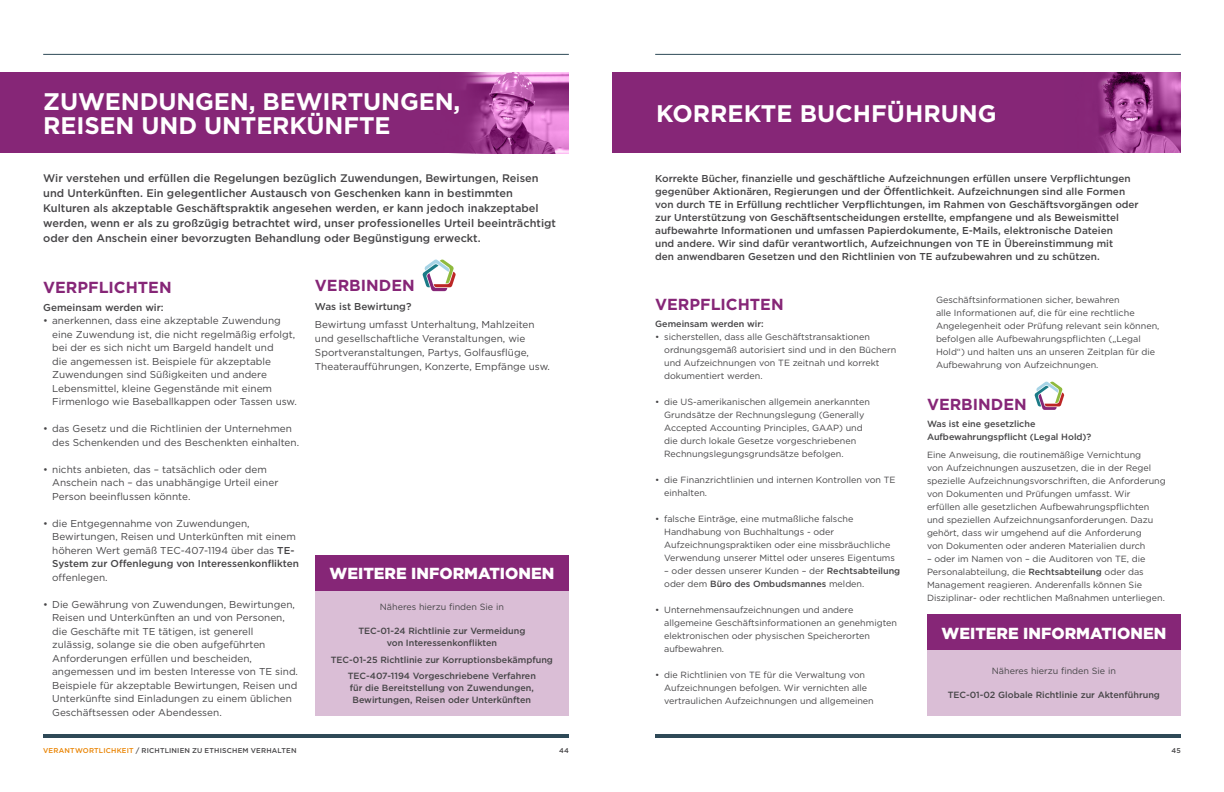
<style>
.page{position:relative;width:1224px;height:792px;background:#fff}
.page>*{position:absolute;margin:0;border:0;box-sizing:border-box;transform-origin:0 0}
.t1{font:700 24px/24px "Gotham";letter-spacing:-.005em;color:#fff}
.t2{font:700 16px "Gotham";color:#862677}
.t3{font:900 16px "Gotham";color:#fff}
.t4{font:500 11px/15px "Gotham";color:#464547}
.t5{font:10px/13.5px "Gotham";color:#464547}
.t6{font:500 10px/13px "Gotham";color:#464547}
.t7{font:9px/13px "Gotham";color:#464547}
.t8{font:500 9px/12px "Gotham";color:#464547;text-align:center}
.t9{font:500 7px "Gotham";letter-spacing:.025em;color:#464547}
.s1{font-weight:500}
.s2{color:#e98300}
</style>
<div class="page">
<hr style="left:43px;top:734px;width:526px;height:4px;background:#2e4957">
<hr style="left:655px;top:734px;width:526px;height:4px;background:#2e4957">
<hr style="left:43px;top:54px;width:526px;height:1px;background:#2e4957">
<hr style="left:655px;top:54px;width:526px;height:1px;background:#2e4957">
<div style="left:927px;top:650px;width:254px;height:65px;background:#dabed6"></div>
<div style="left:927px;top:615px;width:254px;height:35px;background:#862677"></div>
<div style="left:315px;top:591px;width:254px;height:125px;background:#dabed6"></div>
<div style="left:315px;top:556px;width:254px;height:35px;background:#862677"></div>
<div style="left:612px;top:72px;width:569px;height:81px;background:#862677"></div>
<img style="left:1099px;top:72px;width:82px;height:81px">
<div style="left:0;top:72px;width:569px;height:81px;background:#862677"></div>
<img style="left:465px;top:72px;width:104px;height:81px">
<svg style="left:1034px;top:381px;width:30px;height:29px"></svg>
<svg style="left:422px;top:259px;width:34px;height:32px"></svg>
<h1 class="t1" style="left:43px;top:89px;width:419px">ZUWENDUNGEN, BEWIRTUNGEN,<br>REISEN UND UNTERKÜNFTE</h1>
<p class="t4" style="left:43px;top:171px;width:514px">Wir verstehen und erfüllen die Regelungen bezüglich Zuwendungen, Bewirtungen, Reisen und Unterkünften. Ein gelegentlicher Austausch von Geschenken kann in bestimmten Kulturen als akzeptable Geschäftspraktik angesehen werden, er kann jedoch inakzeptabel werden, wenn er als zu großzügig betrachtet wird, unser professionelles Urteil beeinträchtigt oder den Anschein einer bevorzugten Behandlung oder Begünstigung erweckt.</p>
<h2 class="t2" style="left:43px;top:276px;width:130px">VERPFLICHTEN</h2>
<p class="t6" style="left:43px;top:301px;width:122px">Gemeinsam werden wir:</p>
<p class="t5" style="left:52px;top:314px;width:246px;text-indent:-9px">• anerkennen, dass eine akzeptable Zuwendung eine Zuwendung ist, die nicht regelmäßig erfolgt, bei der es sich nicht um Bargeld handelt und<br>die angemessen ist. Beispiele für akzeptable Zuwendungen sind Süßigkeiten und andere Lebensmittel, kleine Gegenstände mit einem Firmenlogo wie Baseballkappen oder Tassen usw.</p>
<p class="t5" style="left:52px;top:422px;width:248px;text-indent:-9px">• das Gesetz und die Richtlinien der Unternehmen des Schenkenden und des Beschenkten einhalten.</p>
<p class="t5" style="left:52px;top:462px;width:228px;text-indent:-9px">• nichts anbieten, das – tatsächlich oder dem<br>Anschein nach – das unabhängige Urteil einer<br>Person beeinflussen könnte.</p>
<p class="t5" style="left:52px;top:516px;width:248px;text-indent:-9px">• die Entgegennahme von Zuwendungen, Bewirtungen, Reisen und Unterkünften mit einem höheren Wert gemäß TEC-407-1194 über das <span class="s1">TE-System zur Offenlegung von Interessenkonflikten</span></p>
<p class="t5" style="left:52px;top:570px;width:57px">offenlegen.</p>
<p class="t5" style="left:52px;top:597px;width:247px;text-indent:-9px">• Die Gewährung von Zuwendungen, Bewirtungen, Reisen und Unterkünften an und von Personen, die Geschäfte mit TE tätigen, ist generell<br>zulässig, solange sie die oben aufgeführten Anforderungen erfüllen und bescheiden, angemessen und im besten Interesse von TE sind.<br>Beispiele für akzeptable Bewirtungen, Reisen und Unterkünfte sind Einladungen zu einem üblichen Geschäftsessen oder Abendessen.</p>
<h2 class="t2" style="left:315px;top:275px;width:101px">VERBINDEN</h2>
<p class="t6" style="left:315px;top:299px;width:98px">Was ist Bewirtung?</p>
<p class="t5" style="left:315px;top:317px;width:237px;line-height:14px">Bewirtung umfasst Unterhaltung, Mahlzeiten und gesellschaftliche Veranstaltungen, wie Sportveranstaltungen, Partys, Golfausflüge, Theateraufführungen, Konzerte, Empfänge usw.</p>
<h2 class="t3" style="left:330px;top:563px;width:226px">WEITERE INFORMATIONEN</h2>
<p class="t7" style="left:380px;top:600px;width:126px">Näheres hierzu finden Sie in</p>
<p class="t8" style="left:358px;top:625px;width:168px">TEC-01-24 Richtlinie zur Vermeidung von Interessenkonflikten</p>
<p class="t8" style="left:331px;top:651px;width:224px;line-height:16.5px">TEC-01-25 Richtlinie zur Korruptionsbekämpfung<br>TEC-407-1194 Vorgeschriebene Verfahren</p>
<p class="t8" style="left:350px;top:682px;width:186px">für die Bereitstellung von Zuwendungen,<br>Bewirtungen, Reisen oder Unterkünften</p>
<h1 class="t1" style="left:656px;top:101px;width:342px">KORREKTE BUCHFÜHRUNG</h1>
<p class="t6" style="left:655px;top:171px;width:485px">Korrekte Bücher, finanzielle und geschäftliche Aufzeichnungen erfüllen unsere Verpflichtungen gegenüber Aktionären, Regierungen und der Öffentlichkeit. Aufzeichnungen sind alle Formen von durch TE in Erfüllung rechtlicher Verpflichtungen, im Rahmen von Geschäftsvorgängen oder zur Unterstützung von Geschäftsentscheidungen erstellte, empfangene und als Beweismittel aufbewahrte Informationen und umfassen Papierdokumente, E-Mails, elektronische Dateien<br>und andere. Wir sind dafür verantwortlich, Aufzeichnungen von TE in Übereinstimmung mit<br>den anwendbaren Gesetzen und den Richtlinien von TE aufzubewahren und zu schützen.</p>
<h2 class="t2" style="left:655px;top:294px;width:130px">VERPFLICHTEN</h2>
<p class="t8" style="left:655px;top:318px;width:110px">Gemeinsam werden wir:</p>
<p class="t7" style="left:664px;top:331px;width:234px;text-indent:-9px">• sicherstellen, dass alle Geschäftstransaktionen ordnungsgemäß autorisiert sind und in den Büchern und Aufzeichnungen von TE zeitnah und korrekt dokumentiert werden.</p>
<p class="t7" style="left:664px;top:396px;width:207px;text-indent:-9px">• die US-amerikanischen allgemein anerkannten Grundsätze der Rechnungslegung (Generally Accepted Accounting Principles, GAAP) und die durch lokale Gesetze vorgeschriebenen Rechnungslegungsgrundsätze befolgen.</p>
<p class="t7" style="left:664px;top:474px;width:233px;text-indent:-9px">• die Finanzrichtlinien und internen Kontrollen von TE einhalten.</p>
<p class="t7" style="left:664px;top:513px;width:232px;text-indent:-9px">• falsche Einträge, eine mutmaßliche falsche Handhabung von Buchhaltungs - oder Aufzeichnungspraktiken oder eine missbräuchliche Verwendung unserer Mittel oder unseres Eigentums</p>
<p class="t7" style="left:664px;top:565px;width:238px">– oder dessen unserer Kunden – der <span class="s1">Rechtsabteilung </span>oder dem <span class="s1">Büro des Ombudsmannes</span> melden.</p>
<p class="t7" style="left:664px;top:604px;width:234px;text-indent:-9px">• Unternehmensaufzeichnungen und andere allgemeine Geschäftsinformationen an genehmigten elektronischen oder physischen Speicherorten aufbewahren.</p>
<p class="t7" style="left:664px;top:669px;width:211px;text-indent:-9px">• die Richtlinien von TE für die Verwaltung von<br>Aufzeichnungen befolgen. Wir vernichten alle vertraulichen Aufzeichnungen und allgemeinen</p>
<p class="t7" style="left:936px;top:293px;width:225px">Geschäftsinformationen sicher, bewahren<br>alle Informationen auf, die für eine rechtliche Angelegenheit oder Prüfung relevant sein können, befolgen alle Aufbewahrungspflichten („Legal Hold“) und halten uns an unseren Zeitplan für die Aufbewahrung von Aufzeichnungen.</p>
<h2 class="t2" style="left:927px;top:394px;width:101px">VERBINDEN</h2>
<p class="t8" style="left:927px;top:418px;width:166px;line-height:13px;text-align:left">Was ist eine gesetzliche<br>Aufbewahrungspflicht (Legal Hold)?</p>
<p class="t7" style="left:927px;top:448px;width:240px">Eine Anweisung, die routinemäßige Vernichtung<br>von Aufzeichnungen auszusetzen, die in der Regel spezielle Aufzeichnungsvorschriften, die Anforderung von Dokumenten und Prüfungen umfasst. Wir erfüllen alle gesetzlichen Aufbewahrungspflichten und speziellen Aufzeichnungsanforderungen. Dazu gehört, dass wir umgehend auf die Anforderung<br>von Dokumenten oder anderen Materialien durch</p>
<p class="t7" style="left:927px;top:552px;width:239px">– oder im Namen von – die Auditoren von TE, die Personalabteilung, die <span class="s1">Rechtsabteilung</span> oder das Management reagieren. Anderenfalls können Sie Disziplinar- oder rechtlichen Maßnahmen unterliegen.</p>
<h2 class="t3" style="left:942px;top:622px;width:226px">WEITERE INFORMATIONEN</h2>
<p class="t7" style="left:992px;top:664px;width:126px">Näheres hierzu finden Sie in</p>
<p class="t8" style="left:948px;top:689px;width:214px">TEC-01-02 Globale Richtlinie zur Aktenführung</p>
<p class="t9" style="left:43px;top:746px;width:255px"><span class="s2">VERANTWORTLICHKEIT</span> / RICHTLINIEN ZU ETHISCHEM VERHALTEN</p>
<p class="t9" style="left:559px;top:746px;width:11px">44</p>
<p class="t9" style="left:1172px;top:746px;width:11px">45</p>
</div>
